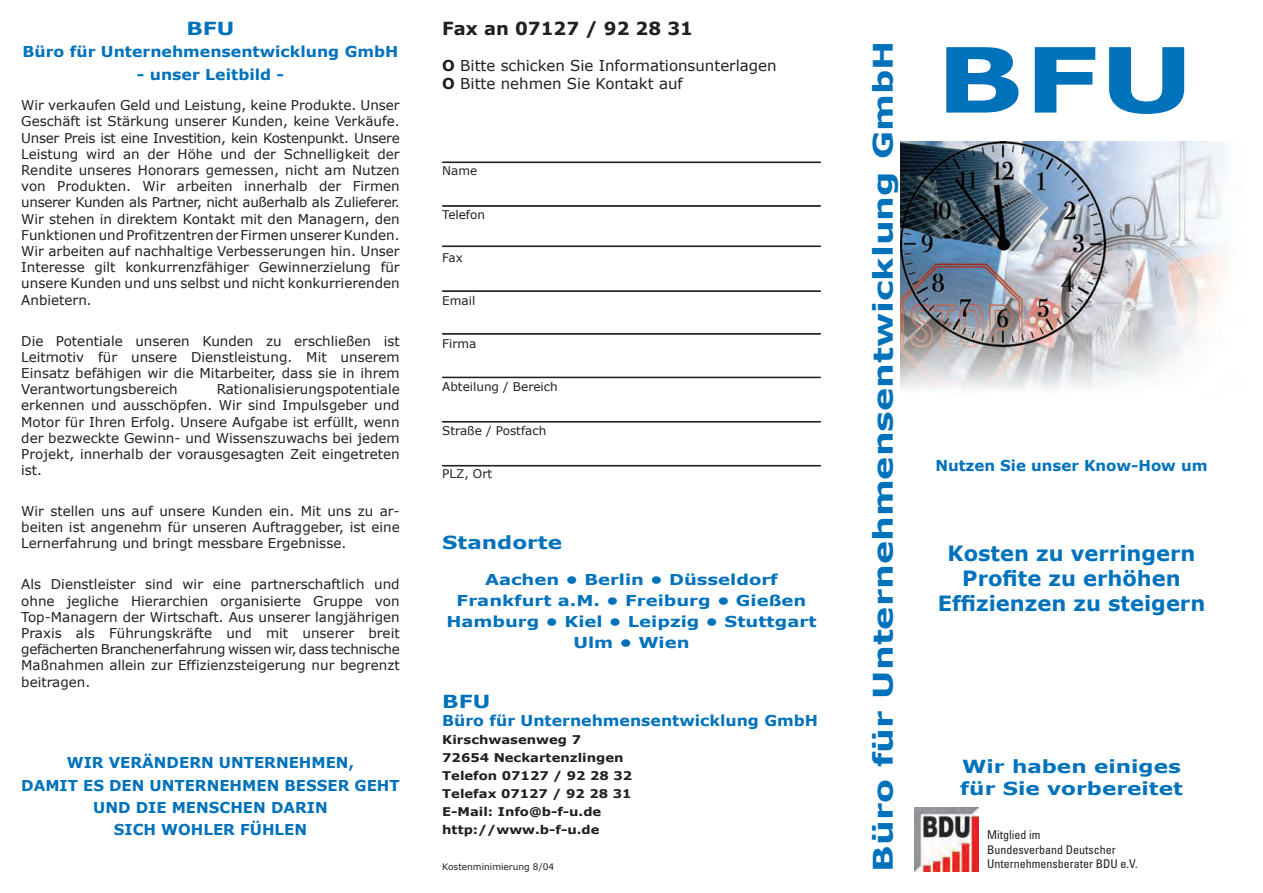
<style>
.page{position:relative;width:1263px;height:893px;background:#fff}
.page>*{position:absolute;margin:0;border:0;box-sizing:border-box;transform-origin:0 0}
.t1{font:700 90px "Verdana";color:#0072bc;scale:1.29 1}
.t2{font:700 27px "Verdana";color:#0072bc;scale:1.29 1}
.t3{font:700 21px/25.2px "Verdana";color:#0072bc;text-align:center}
.t4{font:700 18px/21.6px "Verdana";color:#0072bc;scale:1.2 1}
.t5{font:700 18px "Verdana";color:#231f20}
.t6{font:700 15px/22.2px "Verdana";color:#0072bc;text-align:center}
.t7{font:700 15px/21px "Verdana";color:#0072bc;text-align:center;scale:1.2 1}
.t8{font:700 15px "Verdana";color:#0072bc;scale:1.05 1}
.t9{font:15px/18px "Verdana";color:#231f20}
.t10{font:13.5px/16.2px "Verdana";color:#231f20;text-align:justify}
.t11{font:700 12px/18px "Verdana";color:#231f20;scale:1.1 1}
.t12{font:12px "Verdana";color:#231f20}
.t13{font:condensed 12px/14.4px "Univers";color:#231f20}
.t14{font:9px "Verdana";color:#231f20}
.s1{font-weight:700}
</style>
<div class="page">
<hr style="left:442px;top:162px;width:379px;height:1px;background:#231f20">
<hr style="left:442px;top:246px;width:379px;height:1px;background:#231f20">
<hr style="left:442px;top:290px;width:379px;height:2px;background:#231f20">
<hr style="left:442px;top:333px;width:379px;height:2px;background:#231f20">
<hr style="left:442px;top:377px;width:379px;height:1px;background:#231f20">
<hr style="left:442px;top:421px;width:379px;height:1px;background:#231f20">
<img style="left:901px;top:141px;width:326px;height:249px">
<img style="left:914px;top:808px;width:64px;height:64px">
<hr style="left:442px;top:205px;width:379px;height:2px;background:#231f20">
<hr style="left:442px;top:465px;width:379px;height:1px;background:#231f20">
<h3 class="t4" style="left:186px;top:17px;width:42px">BFU</h3>
<p class="t8" style="left:23px;top:42px;width:359px">Büro für Unternehmensentwicklung GmbH</p>
<p class="t8" style="left:137px;top:65px;width:142px">- unser Leitbild -</p>
<p class="t10" style="left:21px;top:97px;width:380px">Wir verkaufen Geld und Leistung, keine Produkte. Unser Geschäft ist Stärkung unserer Kunden, keine Verkäufe.<br>Unser Preis ist eine Investition, kein Kostenpunkt. Unsere Leistung wird an der Höhe und der Schnelligkeit der Rendite unseres Honorars gemessen, nicht am Nutzen von Produkten. Wir arbeiten innerhalb der Firmen unserer Kunden als Partner, nicht außerhalb als Zulieferer.<br>Wir stehen in direktem Kontakt mit den Managern, den Funktionen und Profitzentren der Firmen unserer Kunden.<br>Wir arbeiten auf nachhaltige Verbesserungen hin. Unser Interesse gilt konkurrenzfähiger Gewinnerzielung für unsere Kunden und uns selbst und nicht konkurrierenden Anbietern.</p>
<p class="t10" style="left:21px;top:332px;width:380px">Die Potentiale unseren Kunden zu erschließen ist Leitmotiv für unsere Dienstleistung. Mit unserem Einsatz befähigen wir die Mitarbeiter, dass sie in ihrem Verantwortungsbereich</p>
<p class="t10" style="left:21px;top:381px;width:380px;text-indent:195px">Rationalisierungspotentiale erkennen und ausschöpfen. Wir sind Impulsgeber und Motor für Ihren Erfolg. Unsere Aufgabe ist erfüllt, wenn der bezweckte Gewinn- und Wissenszuwachs bei jedem Projekt, innerhalb der vorausgesagten Zeit eingetreten ist.</p>
<p class="t10" style="left:21px;top:503px;width:380px">Wir stellen uns auf unsere Kunden ein. Mit uns zu ar&shy;beiten ist angenehm für unseren Auftraggeber, ist eine Lernerfahrung und bringt messbare Ergebnisse.</p>
<p class="t10" style="left:21px;top:576px;width:380px">Als Dienstleister sind wir eine partnerschaftlich und ohne jegliche Hierarchien organisierte Gruppe von Top-Managern der Wirtschaft. Aus unserer langjährigen Praxis als Führungskräfte und mit unserer breit gefächerten Branchenerfahrung wissen wir, dass technische Maßnahmen allein zur Effizienzsteigerung nur begrenzt beitragen.</p>
<p class="t6" style="left:21px;top:751px;width:380px">WIR VERÄNDERN UNTERNEHMEN,<br>DAMIT ES DEN UNTERNEHMEN BESSER GEHT<br>UND DIE MENSCHEN DARIN<br>SICH WOHLER FÜHLEN</p>
<h3 class="t5" style="left:442px;top:17px;width:252px">Fax an 07127 / 92 28 31</h3>
<p class="t9" style="left:442px;top:56px;width:336px"><span class="s1">O</span> Bitte schicken Sie Informationsunterlagen<br><span class="s1">O</span> Bitte nehmen Sie Kontakt auf</p>
<p class="t12" style="left:442px;top:163px;width:37px">Name</p>
<p class="t12" style="left:442px;top:207px;width:44px">Telefon</p>
<p class="t12" style="left:442px;top:250px;width:22px">Fax</p>
<p class="t12" style="left:442px;top:293px;width:35px">Email</p>
<p class="t12" style="left:442px;top:336px;width:36px">Firma</p>
<p class="t12" style="left:442px;top:379px;width:117px">Abteilung / Bereich</p>
<p class="t12" style="left:442px;top:423px;width:106px">Straße / Postfach</p>
<p class="t12" style="left:442px;top:466px;width:52px">PLZ, Ort</p>
<h3 class="t4" style="left:442px;top:531px;width:101px">Standorte</h3>
<p class="t7" style="left:446px;top:569px;width:310px">Aachen • Berlin • Düsseldorf<br>Frankfurt a.M. • Freiburg • Gießen<br>Hamburg • Kiel • Leipzig • Stuttgart<br>Ulm • Wien</p>
<h3 class="t4" style="left:442px;top:690px;width:42px">BFU</h3>
<p class="t8" style="left:442px;top:711px;width:359px">Büro für Unternehmensentwicklung GmbH</p>
<p class="t11" style="left:442px;top:730px;width:174px">Kirschwasenweg 7<br>72654 Neckartenzlingen<br>Telefon 07127 / 92 28 32<br>Telefax 07127 / 92 28 31<br>E-Mail: Info@b-f-u.de http://www.b-f-u.de</p>
<p class="t14" style="left:442px;top:861px;width:113px">Kostenminimierung 8/04</p>
<h2 class="t2" style="left:866px;top:872px;width:646px;rotate:-90deg">Büro für Unternehmensentwicklung GmbH</h2>
<h1 class="t1" style="left:935px;top:23px;width:202px">BFU</h1>
<p class="t6" style="left:935px;top:454px;width:274px">Nutzen Sie unser Know-How um</p>
<h3 class="t3" style="left:938px;top:540px;width:269px">Kosten zu verringern<br>Profite zu erhöhen<br>Effizienzen zu steigern</h3>
<h3 class="t4" style="left:960px;top:755px;width:187px">Wir haben einiges für Sie vorbereitet</h3>
<p class="t13" style="left:987px;top:828px;width:152px">Mitglied im<br>Bundesverband Deutscher<br>Unternehmensberater BDU e.V.</p>
</div>
